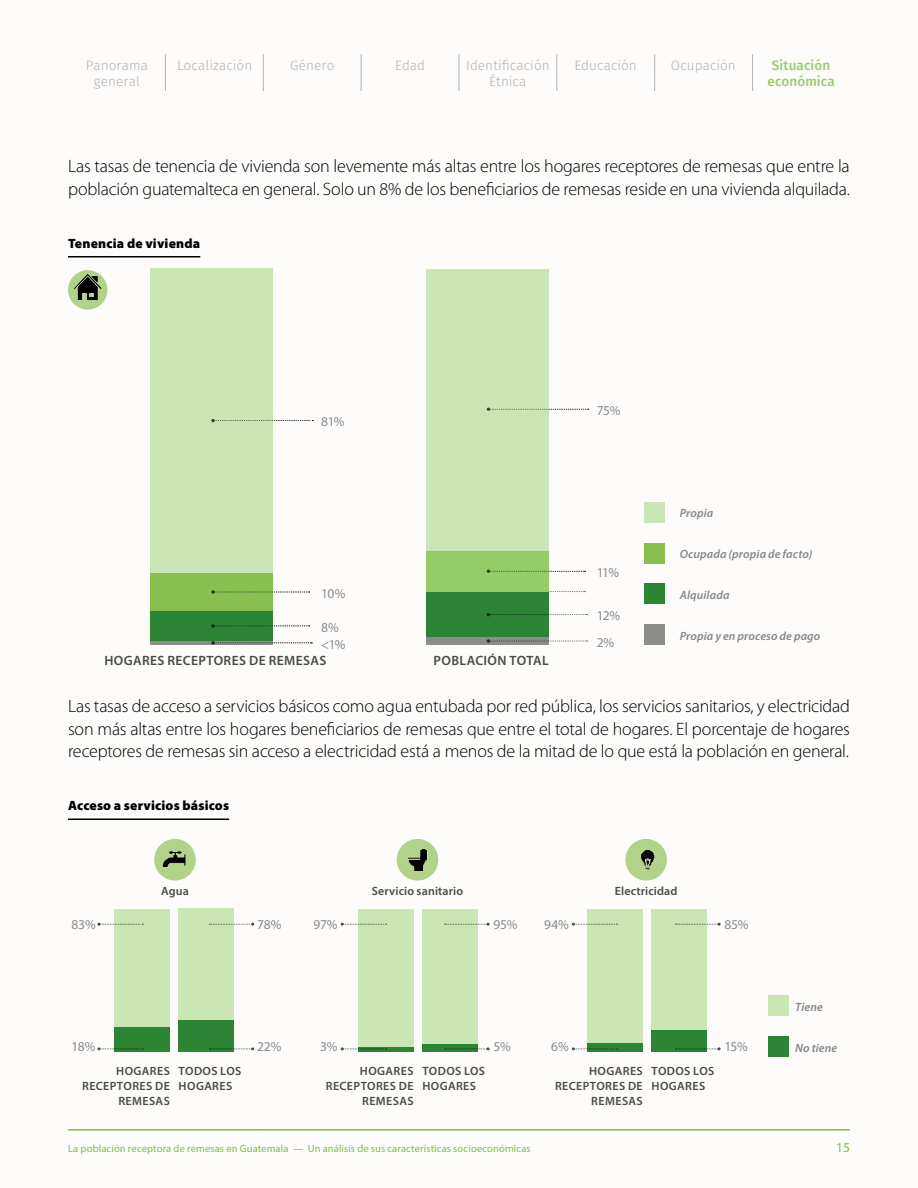
<style>
.page{position:relative;width:918px;height:1188px;background:#fdfcfb}
.page>*{position:absolute;margin:0;border:0;box-sizing:border-box;transform-origin:0 0}
.t1{font:300 18px/22.5px "Myriad Pro";letter-spacing:-.01em;color:#000}
.t2{font:300 13.5px/16.2px "Fira Sans";letter-spacing:.005em;color:#b3b2b2;text-align:center}
.t3{font:13.5px "Myriad Pro";letter-spacing:-.025em;color:#8a8989}
.t4{font:900 13.5px "Myriad Pro";letter-spacing:.01em;color:#000}
.t5{font:600 13.5px "Myriad Pro";letter-spacing:.03em;color:#4a4a49}
.t6{font:500 13.5px/16.2px "Fira Sans";letter-spacing:.005em;color:#95ce68;text-align:center}
.t7{font:13.5px "Myriad Pro";color:#7ac143}
.t8{font:600 12px/15px "Myriad Pro";letter-spacing:.03em;color:#4a4a49;text-align:right}
.t9{font:italic 600 12px "Myriad Pro";letter-spacing:.01em;color:#878787}
.t10{font:600 12px "Myriad Pro";letter-spacing:.01em;color:#4a4a49}
.t11{font:10.5px "Myriad Pro";letter-spacing:.015em;color:#7ac143}
</style>
<div class="page">
<hr style="left:165px;top:54px;width:1px;height:37px;background:#b3b2b2">
<hr style="left:263px;top:54px;width:1px;height:37px;background:#b3b2b2">
<hr style="left:361px;top:54px;width:1px;height:37px;background:#b3b2b2">
<hr style="left:459px;top:54px;width:1px;height:37px;background:#b3b2b2">
<hr style="left:556px;top:54px;width:1px;height:37px;background:#b3b2b2">
<hr style="left:654px;top:54px;width:1px;height:37px;background:#b3b2b2">
<hr style="left:752px;top:54px;width:1px;height:37px;background:#b3b2b2">
<hr style="left:68px;top:1129px;width:782px;height:2px;background:#7ac143">
<hr style="left:68px;top:256px;width:132px;height:2px;background:#000">
<svg style="left:68px;top:270px;width:39px;height:40px"></svg>
<svg style="left:549px;top:591px;width:37px;height:2px"></svg>
<hr style="left:150px;top:641px;width:122px;height:4px;background:#8c8c8b">
<div style="left:150px;top:611px;width:122px;height:30px;background:#2c8535"></div>
<div style="left:150px;top:573px;width:122px;height:38px;background:#88bf50"></div>
<div style="left:150px;top:269px;width:122px;height:304px;background:#cae6b4"></div>
<div style="left:427px;top:592px;width:122px;height:45px;background:#2c8535"></div>
<div style="left:427px;top:551px;width:122px;height:41px;background:#94cd68"></div>
<div style="left:427px;top:269px;width:122px;height:282px;background:#cae6b4"></div>
<div style="left:427px;top:637px;width:122px;height:8px;background:#8c8c8b"></div>
<div style="left:644px;top:584px;width:21px;height:20px;background:#2c8535"></div>
<div style="left:644px;top:543px;width:21px;height:21px;background:#88bf50"></div>
<div style="left:644px;top:503px;width:21px;height:20px;background:#cae6b4"></div>
<div style="left:644px;top:624px;width:21px;height:21px;background:#8c8c8b"></div>
<svg style="left:211px;top:590px;width:99px;height:4px"></svg>
<svg style="left:487px;top:570px;width:99px;height:3px"></svg>
<svg style="left:211px;top:624px;width:99px;height:4px"></svg>
<svg style="left:211px;top:641px;width:101px;height:4px"></svg>
<svg style="left:211px;top:419px;width:102px;height:3px"></svg>
<svg style="left:487px;top:408px;width:102px;height:3px"></svg>
<svg style="left:487px;top:613px;width:101px;height:3px"></svg>
<svg style="left:487px;top:639px;width:101px;height:4px"></svg>
<hr style="left:68px;top:819px;width:161px;height:1px;background:#000">
<div style="left:397px;top:839px;width:41px;height:42px;background:#b0d289;border-radius:50%"></div>
<div style="left:154px;top:839px;width:42px;height:42px;background:#b0d289;border-radius:50%"></div>
<div style="left:115px;top:909px;width:55px;height:143px;background:#cae6b4"></div>
<div style="left:115px;top:1028px;width:55px;height:24px;background:#2c8535"></div>
<div style="left:179px;top:908px;width:55px;height:143px;background:#cae6b4"></div>
<div style="left:179px;top:1020px;width:55px;height:32px;background:#2c8535"></div>
<div style="left:358px;top:909px;width:56px;height:143px;background:#cae6b4"></div>
<hr style="left:358px;top:1048px;width:56px;height:4px;background:#2c8535">
<div style="left:422px;top:909px;width:56px;height:143px;background:#cae6b4"></div>
<div style="left:422px;top:1045px;width:56px;height:7px;background:#2c8535"></div>
<svg style="left:445px;top:923px;width:45px;height:3px"></svg>
<div style="left:588px;top:909px;width:55px;height:143px;background:#cae6b4"></div>
<div style="left:588px;top:1043px;width:55px;height:9px;background:#2c8535"></div>
<div style="left:651px;top:909px;width:56px;height:143px;background:#cae6b4"></div>
<div style="left:651px;top:1030px;width:56px;height:22px;background:#2c8535"></div>
<svg style="left:572px;top:923px;width:46px;height:3px"></svg>
<svg style="left:676px;top:923px;width:45px;height:3px"></svg>
<svg style="left:676px;top:1047px;width:45px;height:3px"></svg>
<svg style="left:97px;top:923px;width:46px;height:3px"></svg>
<svg style="left:97px;top:1047px;width:46px;height:3px"></svg>
<svg style="left:209px;top:923px;width:45px;height:3px"></svg>
<svg style="left:209px;top:1047px;width:45px;height:3px"></svg>
<svg style="left:341px;top:1047px;width:45px;height:3px"></svg>
<svg style="left:445px;top:1047px;width:45px;height:3px"></svg>
<svg style="left:341px;top:923px;width:45px;height:3px"></svg>
<svg style="left:572px;top:1047px;width:46px;height:3px"></svg>
<div style="left:769px;top:1036px;width:20px;height:21px;background:#2c8535"></div>
<div style="left:769px;top:995px;width:20px;height:21px;background:#cae6b4"></div>
<img style="left:408px;top:850px;width:20px;height:21px">
<img style="left:158px;top:846px;width:28px;height:22px">
<div style="left:625px;top:839px;width:42px;height:42px;background:#b0d289;border-radius:50%"></div>
<img style="left:641px;top:851px;width:13px;height:19px">
<p class="t2" style="left:86px;top:58px;width:64px">Panorama general</p>
<p class="t2" style="left:177px;top:58px;width:77px">Localización</p>
<p class="t2" style="left:290px;top:58px;width:46px">Género</p>
<p class="t2" style="left:395px;top:58px;width:31px">Edad</p>
<p class="t2" style="left:466px;top:58px;width:85px">Identificación<br>Étnica</p>
<p class="t2" style="left:574px;top:58px;width:64px">Educación</p>
<p class="t2" style="left:671px;top:58px;width:66px">Ocupación</p>
<p class="t6" style="left:767px;top:58px;width:69px">Situación económica</p>
<p class="t1" style="left:68px;top:155px;width:784px">Las tasas de tenencia de vivienda son levemente más altas entre los hogares receptores de remesas que entre la población guatemalteca en general. Solo un 8% de los beneficiarios de remesas reside en una vivienda alquilada.</p>
<p class="t4" style="left:68px;top:234px;width:134px">Tenencia de vivienda</p>
<p class="t3" style="left:321px;top:413px;width:25px">81%</p>
<p class="t3" style="left:321px;top:585px;width:26px">10%</p>
<p class="t3" style="left:321px;top:619px;width:19px">8%</p>
<p class="t3" style="left:597px;top:402px;width:25px">75%</p>
<p class="t3" style="left:597px;top:564px;width:24px">11%</p>
<p class="t3" style="left:597px;top:608px;width:25px">12%</p>
<p class="t3" style="left:321px;top:636px;width:26px">&lt;1%</p>
<p class="t3" style="left:597px;top:634px;width:19px">2%</p>
<p class="t9" style="left:680px;top:506px;width:35px">Propia</p>
<p class="t9" style="left:680px;top:547px;width:134px">Ocupada (propia de facto)</p>
<p class="t9" style="left:680px;top:587px;width:51px">Alquilada</p>
<p class="t9" style="left:680px;top:628px;width:142px">Propia y en proceso de pago</p>
<p class="t5" style="left:104px;top:652px;width:224px">HOGARES RECEPTORES DE REMESAS</p>
<p class="t5" style="left:434px;top:652px;width:117px">POBLACIÓN TOTAL</p>
<p class="t1" style="left:68px;top:695px;width:783px;text-align:justify">Las tasas de acceso a servicios básicos como agua entubada por red pública, los servicios sanitarios, y electricidad son más altas entre los hogares beneficiarios de remesas que entre el total de hogares. El porcentaje de hogares receptores de remesas sin acceso a electricidad está a menos de la mitad de lo que está la población en general.</p>
<p class="t4" style="left:68px;top:796px;width:163px">Acceso a servicios básicos</p>
<p class="t8" style="left:161px;top:884px;width:29px">Agua</p>
<p class="t10" style="left:372px;top:884px;width:93px">Servicio sanitario</p>
<p class="t10" style="left:615px;top:884px;width:64px">Electricidad</p>
<p class="t3" style="left:71px;top:916px;width:26px">83%</p>
<p class="t3" style="left:257px;top:916px;width:26px">78%</p>
<p class="t3" style="left:313px;top:916px;width:26px">97%</p>
<p class="t3" style="left:493px;top:916px;width:26px">95%</p>
<p class="t3" style="left:544px;top:916px;width:26px">94%</p>
<p class="t3" style="left:724px;top:916px;width:26px">85%</p>
<p class="t3" style="left:71px;top:1039px;width:25px">18%</p>
<p class="t3" style="left:257px;top:1039px;width:26px">22%</p>
<p class="t3" style="left:320px;top:1039px;width:19px">3%</p>
<p class="t3" style="left:493px;top:1039px;width:19px">5%</p>
<p class="t3" style="left:551px;top:1039px;width:19px">6%</p>
<p class="t3" style="left:724px;top:1039px;width:25px">15%</p>
<p class="t9" style="left:795px;top:999px;width:29px">Tiene</p>
<p class="t9" style="left:795px;top:1040px;width:44px">No tiene</p>
<p class="t8" style="left:82px;top:1063px;width:89px">HOGARES<br>RECEPTORES DE<br>REMESAS</p>
<p class="t8" style="left:326px;top:1063px;width:89px">HOGARES<br>RECEPTORES DE<br>REMESAS</p>
<p class="t8" style="left:555px;top:1063px;width:89px">HOGARES<br>RECEPTORES DE<br>REMESAS</p>
<p class="t8" style="left:179px;top:1063px;width:64px;text-align:left">TODOS LOS<br>HOGARES</p>
<p class="t8" style="left:422px;top:1063px;width:64px;text-align:left">TODOS LOS<br>HOGARES</p>
<p class="t8" style="left:652px;top:1063px;width:64px;text-align:left">TODOS LOS<br>HOGARES</p>
<p class="t11" style="left:68px;top:1142px;width:464px">La población receptora de remesas en Guatemala — Un análisis de sus características socioeconómicas</p>
<p class="t7" style="left:836px;top:1139px;width:15px">15</p>
</div>
